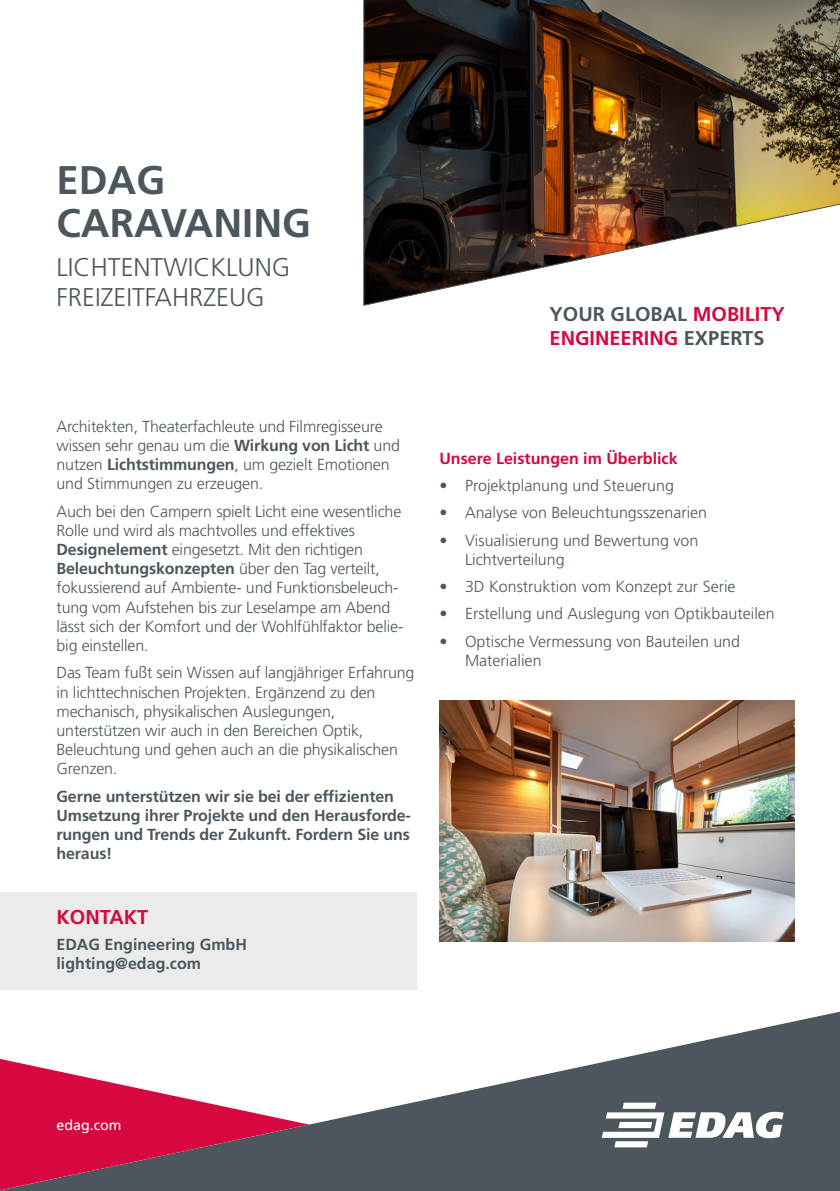
<style>
.page{position:relative;width:840px;height:1191px;background:#fff}
.page>*{position:absolute;margin:0;border:0;box-sizing:border-box;transform-origin:0 0}
.t1{font:700 39.8px/42.8px "Frutiger LT Pro";color:#4c575d}
.t2{font:300 25.6px/30.8px "Frutiger LT Pro";color:#4c575d}
.t3{font:700 20px "Frutiger LT Pro";color:#d6083f}
.t4{font:700 20px "Frutiger LT Pro";color:#4c575d}
.t5{font:300 16px/19.2px "Frutiger LT Pro";letter-spacing:-.01em;color:#4c575d}
.t6{font:700 16px/19.2px "Frutiger LT Pro";letter-spacing:-.01em;color:#4c575d}
.t7{font:700 16px "Frutiger LT Pro";color:#d6083f}
.t8{font:14.2px "Frutiger LT Pro";color:#fff}
.s1{color:#d6083f}
.s2{color:#4c575d}
.s3{font-weight:700}
</style>
<div class="page">
<div style="left:0;top:892px;width:416px;height:98px;background:#ebebeb"></div>
<svg style="left:0;top:1012px;width:839px;height:179px;fill:#4c575d"></svg>
<svg style="left:0;top:1058px;width:309px;height:132px"></svg>
<img style="left:363px;top:0;width:476px;height:306px">
<svg style="left:601px;top:1102px;width:182px;height:45px"></svg>
<img style="left:439px;top:700px;width:354px;height:241px">
<p class="t1" style="left:56px;top:159px;width:256px">EDAG<br>CARAVANING</p>
<p class="t2" style="left:56px;top:251px;width:235px">LICHTENTWICKLUNG<br>FREIZEITFAHRZEUG</p>
<p class="t4" style="left:549px;top:302px;width:236px">YOUR GLOBAL <span class="s1">MOBILITY</span></p>
<p class="t3" style="left:549px;top:326px;width:216px">ENGINEERING <span class="s2">EXPERTS</span></p>
<p class="t5" style="left:56px;top:416px;width:345px">Architekten, Theaterfachleute und Filmregisseure wissen sehr genau um die <span class="s3">Wirkung von Licht</span> und nutzen <span class="s3">Lichtstimmungen</span>, um gezielt Emotionen und Stimmungen zu erzeugen.</p>
<p class="t5" style="left:56px;top:501px;width:348px">Auch bei den Campern spielt Licht eine wesentliche Rolle und wird als machtvolles und effektives <span class="s3">Designelement</span> eingesetzt. Mit den richtigen <span class="s3">Beleuchtungskonzepten</span> über den Tag verteilt, fokussierend auf Ambiente- und Funktionsbeleuch&shy;tung vom Aufstehen bis zur Leselampe am Abend lässt sich der Komfort und der Wohlfühlfaktor belie&shy;big einstellen.</p>
<p class="t5" style="left:56px;top:663px;width:359px">Das Team fußt sein Wissen auf langjähriger Erfahrung in lichttechnischen Projekten. Ergänzend zu den mechanisch, physikalischen Auslegungen, unterstützen wir auch in den Bereichen Optik, Beleuchtung und gehen auch an die physikalischen Grenzen.</p>
<p class="t6" style="left:56px;top:786px;width:355px">Gerne unterstützen wir sie bei der effizienten Umsetzung ihrer Projekte und den Herausforde&shy;rungen und Trends der Zukunft. Fordern Sie uns heraus!</p>
<p class="t3" style="left:56px;top:905px;width:93px">KONTAKT</p>
<p class="t6" style="left:56px;top:934px;width:192px">EDAG Engineering GmbH lighting@edag.com</p>
<p class="t7" style="left:439px;top:448px;width:239px">Unsere Leistungen im Überblick</p>
<p class="t5" style="left:439px;top:476px;width:236px">• Projektplanung und Steuerung</p>
<p class="t5" style="left:439px;top:503px;width:269px">• Analyse von Beleuchtungsszenarien</p>
<p class="t5" style="left:465px;top:530px;width:235px;text-indent:-26px">• Visualisierung und Bewertung von<br>Lichtverteilung</p>
<p class="t5" style="left:439px;top:577px;width:297px">• 3D Konstruktion vom Konzept zur Serie</p>
<p class="t5" style="left:439px;top:604px;width:337px">• Erstellung und Auslegung von Optikbauteilen</p>
<p class="t5" style="left:465px;top:631px;width:276px;text-indent:-26px">• Optische Vermessung von Bauteilen und<br>Materialien</p>
<p class="t8" style="left:56px;top:1117px;width:66px">edag.com</p>
</div>
